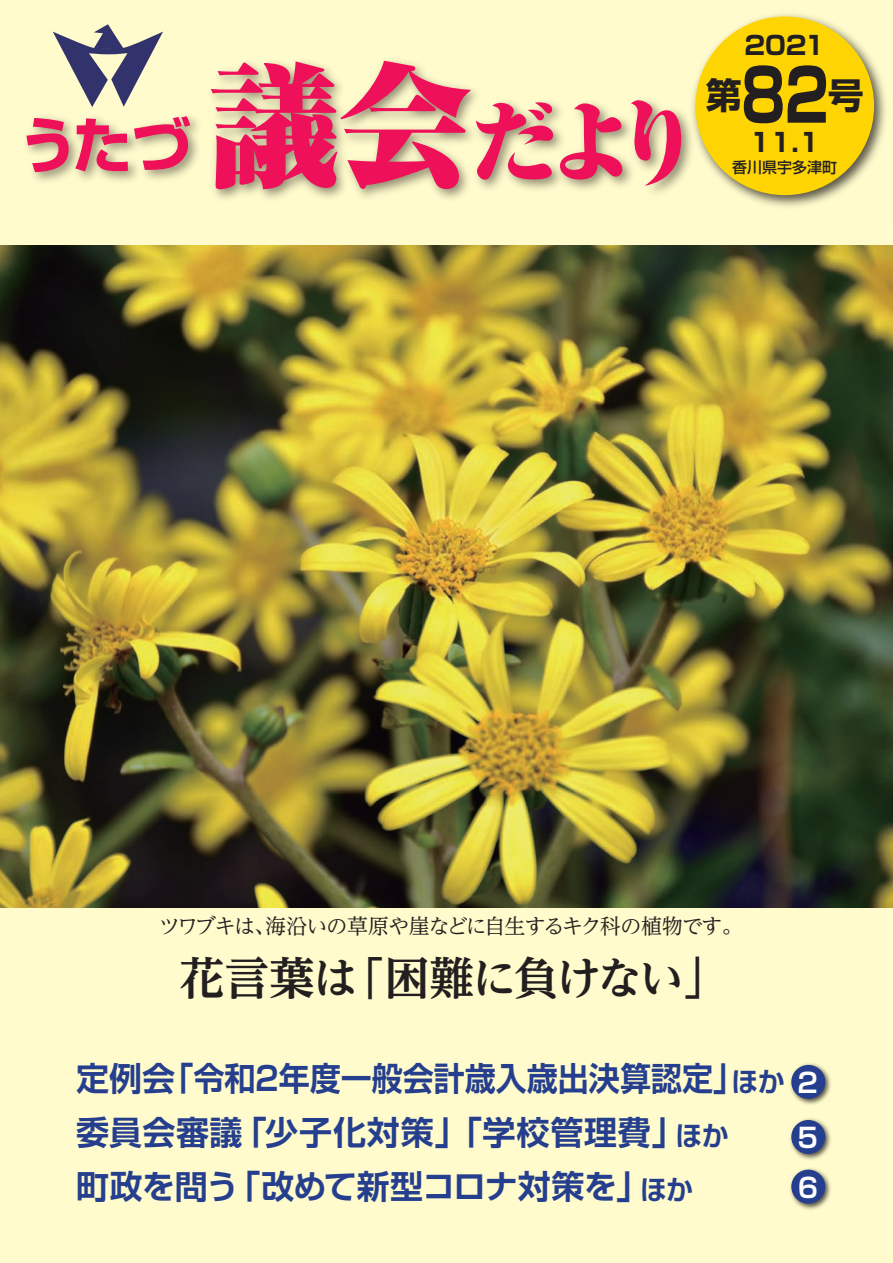
<style>
.page{position:relative;width:893px;height:1263px;background:#fff}
.page>*{position:absolute;margin:0;border:0;box-sizing:border-box;transform-origin:0 0}
.t1{font:900 90px "Ryumin Pr 5";color:#ee1059}
.t2{font:700 72px "Shin Go Pr 5";color:#231f20;scale:.75 1}
.t3{font:700 60px "Shin Go Pr 5";color:#ee1059}
.t4{font:700 45px "UD Reimin Pro";letter-spacing:-.05em;color:#231f20}
.t5{font:700 36px "Shin Go Pr 5";color:#231f20}
.t6{font:700 33px "Shin Go Pr 5 De";color:#253f8e;scale:.94 1}
.t7{font:700 33px "Shin Go Pr 5 De";letter-spacing:.03em;color:#253f8e}
.t8{font:700 33px "Shin Go Pr 5 De";color:#253f8e}
.t9{font:700 33px "Shin Go Pr 5 De";letter-spacing:-.02em;color:#253f8e}
.t10{font:700 27px "Shin Go Pr 5 De";color:#253f8e}
.t11{font:700 27px "Shin Go Pr 5 De";color:#fff}
.t12{font:700 25.5px "Shin Go Pr 5";letter-spacing:-.005em;color:#231f20}
.t13{font:21px "UD Reimin Pro";letter-spacing:-.05em;color:#231f20}
.t14{font:500 15px "Shin Go Pr 5";color:#231f20}
.s1{font-size:132px}
</style>
<div class="page">
<div style="left:0;top:0;width:892px;height:1263px;background:#fffbcc"></div>
<svg style="left:53px;top:24px;width:110px;height:83px"></svg>
<img style="left:703px;top:14px;width:183px;height:193px">
<div style="left:695px;top:17px;width:179px;height:178px;background:#fed503;border-radius:50%"></div>
<img style="left:27px;top:116px;width:171px;height:66px">
<img style="left:212px;top:60px;width:491px;height:139px">
<img style="left:790px;top:1118px;width:41px;height:42px">
<div style="left:791px;top:1120px;width:34px;height:34px;background:#253f8e;border-radius:50%"></div>
<img style="left:790px;top:1168px;width:41px;height:42px">
<div style="left:791px;top:1169px;width:34px;height:35px;background:#253f8e;border-radius:50%"></div>
<img style="left:790px;top:1063px;width:41px;height:42px">
<div style="left:791px;top:1065px;width:34px;height:34px;background:#253f8e;border-radius:50%"></div>
<img style="left:0;top:246px;width:893px;height:661px">
<svg style="left:892px;top:0;width:1px;height:98px"></svg>
<svg style="left:892px;top:123px;width:1px;height:106px"></svg>
<h3 class="t3" style="left:18px;top:98px;width:175px">うたづ</h3>
<h1 class="t1" style="left:207px;top:71px;width:497px"><span class="s1">議会</span>だより</h1>
<p class="t12" style="left:744px;top:25px;width:82px">2021</p>
<h2 class="t2" style="left:741px;top:38px;width:118px">82</h2>
<h3 class="t5" style="left:706px;top:67px;width:37px">第</h3>
<h3 class="t5" style="left:828px;top:67px;width:37px">号</h3>
<p class="t12" style="left:750px;top:122px;width:74px">11.１</p>
<p class="t14" style="left:732px;top:155px;width:106px">香川県宇多津町</p>
<p class="t13" style="left:159px;top:909px;width:118px">ツワブキは、</p>
<p class="t13" style="left:265px;top:909px;width:479px">海沿いの草原や崖などに自生するキク科の植物です。</p>
<h3 class="t4" style="left:179px;top:941px;width:180px">花言葉は</h3>
<h3 class="t4" style="left:339px;top:941px;width:390px">「困難に負けない「</h3>
<h3 class="t6" style="left:162px;top:1051px;width:620px">「令和２年度一般会計歳入歳出決算認定」</h3>
<h3 class="t8" style="left:76px;top:1051px;width:100px">定例会</h3>
<p class="t10" style="left:731px;top:1059px;width:55px">ほか</p>
<h3 class="t8" style="left:76px;top:1105px;width:168px">委員会審議</h3>
<h3 class="t7" style="left:234px;top:1105px;width:453px">「少子化対策」「学校管理費」</h3>
<p class="t10" style="left:675px;top:1113px;width:55px">ほか</p>
<h3 class="t8" style="left:76px;top:1159px;width:164px">町政を問う</h3>
<h3 class="t9" style="left:228px;top:1159px;width:423px">「改めて新型コロナ対策を」</h3>
<p class="t10" style="left:640px;top:1167px;width:55px">ほか</p>
<p class="t11" style="left:797px;top:1060px;width:22px">2</p>
<p class="t11" style="left:797px;top:1115px;width:22px">5</p>
<p class="t11" style="left:798px;top:1165px;width:22px">6</p>
</div>
